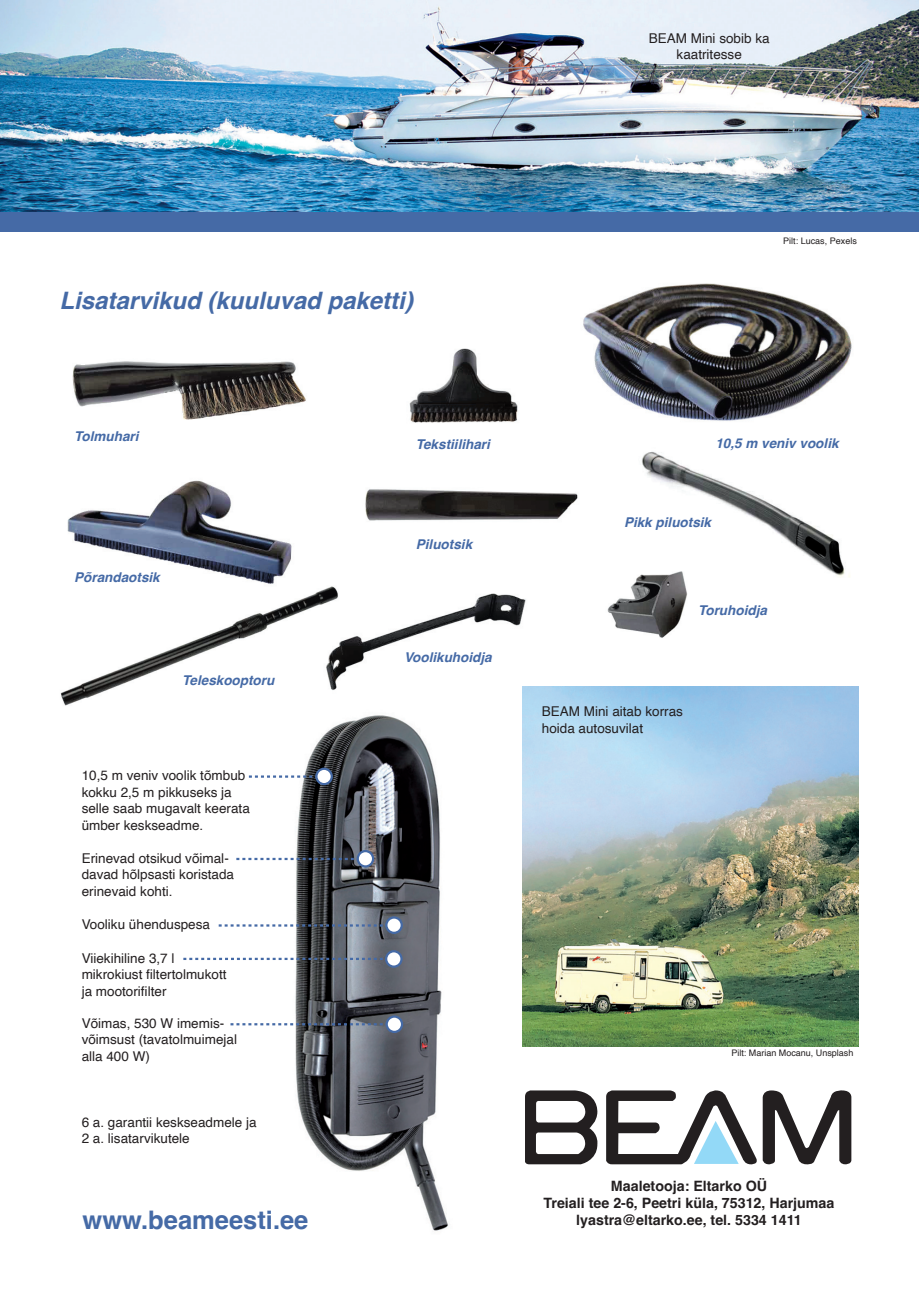
<style>
.page{position:relative;width:919px;height:1289px;background:#fff}
.page>*{position:absolute;margin:0;border:0;box-sizing:border-box;transform-origin:0 0}
.t1{font:700 25.5px "Helvetica";color:#456aa6}
.t2{font:italic 700 24px "Helvetica";color:#456aa6}
.t3{font:700 14.25px/17.2px "Helvetica";color:#231f20;text-align:center}
.t4{font:13.5px/16.5px "Helvetica";color:#231f20}
.t5{font:italic 700 13.5px "Helvetica";color:#456aa6}
.t6{font:9px "Helvetica";color:#231f20}
</style>
<div class="page">
<img style="left:72px;top:361px;width:234px;height:59px">
<img style="left:583px;top:283px;width:269px;height:138px">
<img style="left:409px;top:348px;width:109px;height:75px">
<img style="left:642px;top:451px;width:208px;height:126px">
<img style="left:365px;top:489px;width:213px;height:32px">
<img style="left:338px;top:593px;width:188px;height:85px">
<img style="left:67px;top:480px;width:225px;height:104px">
<img style="left:60px;top:586px;width:278px;height:120px">
<img style="left:607px;top:568px;width:84px;height:70px">
<img style="left:522px;top:686px;width:335px;height:360px">
<img style="left:285px;top:715px;width:164px;height:516px">
<img style="left:0;top:0;width:918px;height:212px">
<svg style="left:525px;top:1090px;width:73px;height:74px"></svg>
<svg style="left:606px;top:1090px;width:245px;height:74px"></svg>
<div style="left:0;top:212px;width:918px;height:20px;background:#456aa6"></div>
<svg style="left:249px;top:775px;width:66px;height:2px"></svg>
<svg style="left:236px;top:857px;width:120px;height:3px"></svg>
<svg style="left:219px;top:924px;width:166px;height:2px"></svg>
<svg style="left:183px;top:957px;width:202px;height:3px"></svg>
<svg style="left:230px;top:1023px;width:155px;height:2px"></svg>
<svg style="left:316px;top:768px;width:16px;height:16px"></svg>
<div style="left:315px;top:767px;width:18px;height:18px;border:2px solid #456aa6;border-radius:50%"></div>
<div style="left:358px;top:851px;width:15px;height:15px;background:#fff;border-radius:50%"></div>
<div style="left:356px;top:850px;width:18px;height:17px;border:2px solid #456aa6;border-radius:50%"></div>
<div style="left:386px;top:951px;width:15px;height:15px;background:#fff;border-radius:50%"></div>
<div style="left:385px;top:950px;width:17px;height:17px;border:2px solid #456aa6;border-radius:50%"></div>
<svg style="left:386px;top:1016px;width:16px;height:15px"></svg>
<div style="left:385px;top:1015px;width:18px;height:18px;border:2px solid #456aa6;border-radius:50%"></div>
<svg style="left:386px;top:917px;width:15px;height:15px"></svg>
<div style="left:385px;top:916px;width:18px;height:18px;border:2px solid #456aa6;border-radius:50%"></div>
<p class="t4" style="left:648px;top:30px;width:122px;text-align:center">BEAM Mini sobib ka kaatritesse</p>
<h2 class="t2" style="left:59px;top:285px;width:355px">Lisatarvikud (kuuluvad paketti(</h2>
<p class="t5" style="left:74px;top:428px;width:66px">Tolmuhari</p>
<p class="t5" style="left:74px;top:569px;width:87px">Põrandaotsik</p>
<p class="t5" style="left:182px;top:672px;width:94px">Teleskooptoru</p>
<p class="t4" style="left:82px;top:767px;width:170px">10,5 m veniv voolik tõmbub kokku 2,5 m pikkuseks ja selle saab mugavalt keerata ümber keskseadme.</p>
<p class="t4" style="left:82px;top:866px;width:154px">davad hõlpsasti koristada</p>
<p class="t4" style="left:82px;top:850px;width:149px">Erinevad otsikud võimal-</p>
<p class="t4" style="left:82px;top:883px;width:92px">erinevaid kohti.</p>
<p class="t4" style="left:82px;top:916px;width:130px">Vooliku ühenduspesa</p>
<p class="t4" style="left:82px;top:950px;width:146px">Viiekihiline 3,7 l mikrokiust filtertolmukott ja mootorifilter</p>
<p class="t4" style="left:82px;top:1031px;width:157px">võimsust (tavatolmuimejal</p>
<p class="t4" style="left:82px;top:1015px;width:144px">Võimas, 530 W imemis-</p>
<p class="t4" style="left:82px;top:1048px;width:70px">alla 400 W(</p>
<p class="t4" style="left:82px;top:1114px;width:176px">.a6 garantii keskseadmele ja<br>.a2 lisatarvikutele</p>
<h1 class="t1" style="left:82px;top:1204px;width:227px">www.beameesti.ee</h1>
<p class="t5" style="left:416px;top:436px;width:76px">Tekstiilihari</p>
<p class="t5" style="left:416px;top:535px;width:58px">Piluotsik</p>
<p class="t5" style="left:404px;top:649px;width:89px">Voolikuhoidja</p>
<p class="t6" style="left:783px;top:234px;width:75px">Pilt: Lucas, Pexels</p>
<p class="t5" style="left:715px;top:435px;width:125px">10,5 m veniv voolik</p>
<p class="t5" style="left:624px;top:514px;width:89px">Pikk piluotsik</p>
<p class="t5" style="left:698px;top:602px;width:70px">Toruhoidja</p>
<p class="t4" style="left:541px;top:703px;width:143px">BEAM Mini aitab korras hoida autosuvilat</p>
<p class="t6" style="left:731px;top:1045px;width:124px">Pilt: Marian Mocanu, Unsplash</p>
<p class="t3" style="left:543px;top:1178px;width:292px">Maaletooja: Eltarko OÜ<br>Treiali tee 2-6, Peetri küla, 75312, Harjumaa lyastra@eltarko.ee, tel. 5334 1411</p>
</div>
